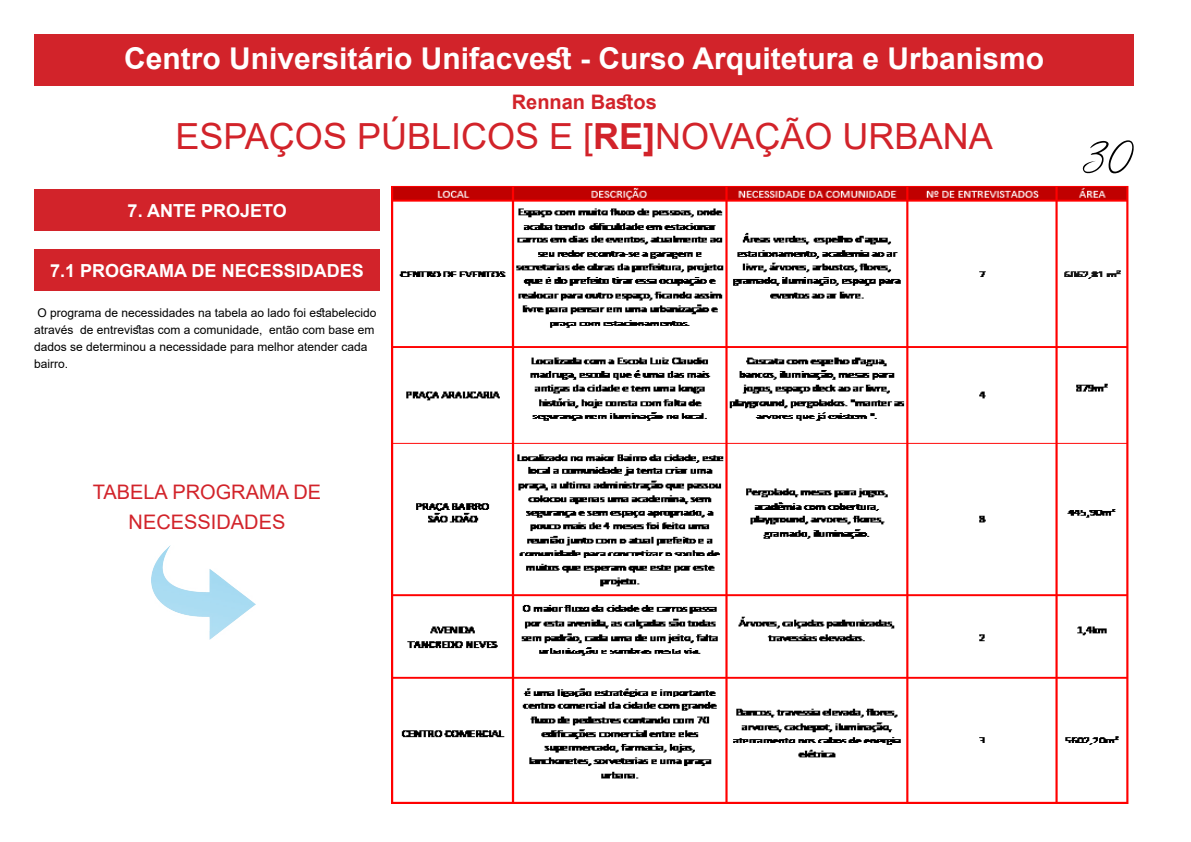
<style>
.page{position:relative;width:1191px;height:842px;background:#fff}
.page>*{position:absolute;margin:0;border:0;box-sizing:border-box;transform-origin:0 0}
.t1{font:60px "Strikeyour Path";color:#000}
.t2{font:36px "Arial";color:#d2232a}
.t3{font:700 30px "Arial";color:#fff}
.t4{font:20px/30px "Arial";color:#d2232a;text-align:center}
.t5{font:700 20px "Arial";color:#d2232a}
.t6{font:700 18px "Arial";color:#fff}
.t7{font:12px/17px "Arial";color:#000;text-align:right}
.s1{font-weight:700}
</style>
<div class="page">
<div style="left:34px;top:34px;width:1100px;height:52px;background:#d2232a"></div>
<div style="left:34px;top:190px;width:346px;height:41px;background:#d2232a"></div>
<div style="left:34px;top:249px;width:346px;height:42px;background:#d2232a"></div>
<img style="left:391px;top:185px;width:738px;height:618px">
<img style="left:152px;top:546px;width:103px;height:93px">
<h3 class="t3" style="left:124px;top:37px;width:921px">Centro Universitário Unifacvest - Curso Arquitetura e Urbanismo</h3>
<h3 class="t5" style="left:512px;top:88px;width:147px">Rennan Bastos</h3>
<h2 class="t2" style="left:176px;top:112px;width:818px">ESPAÇOS PÚBLICOS E [<span class="s1">RE]</span>NOVAÇÃO URBANA</h2>
<h3 class="t6" style="left:128px;top:198px;width:161px">7. ANTE PROJETO</h3>
<h3 class="t6" style="left:50px;top:258px;width:315px">7.1 PROGRAMA DE NECESSIDADES</h3>
<p class="t7" style="left:37px;top:304px;width:341px">O programa de necessidades na tabela ao lado foi estabelecido então com base em</p>
<p class="t7" style="left:80px;top:321px;width:184px">de entrevistas com a comunidade,</p>
<p class="t7" style="left:34px;top:321px;width:335px;text-align:left">através<br>dados se determinou a necessidade para melhor atender cada bairro.</p>
<h1 class="t1" style="left:1083px;top:112px;width:52px">30</h1>
<h3 class="t4" style="left:93px;top:477px;width:230px">TABELA PROGRAMA DE<br>NECESSIDADES</h3>
</div>
